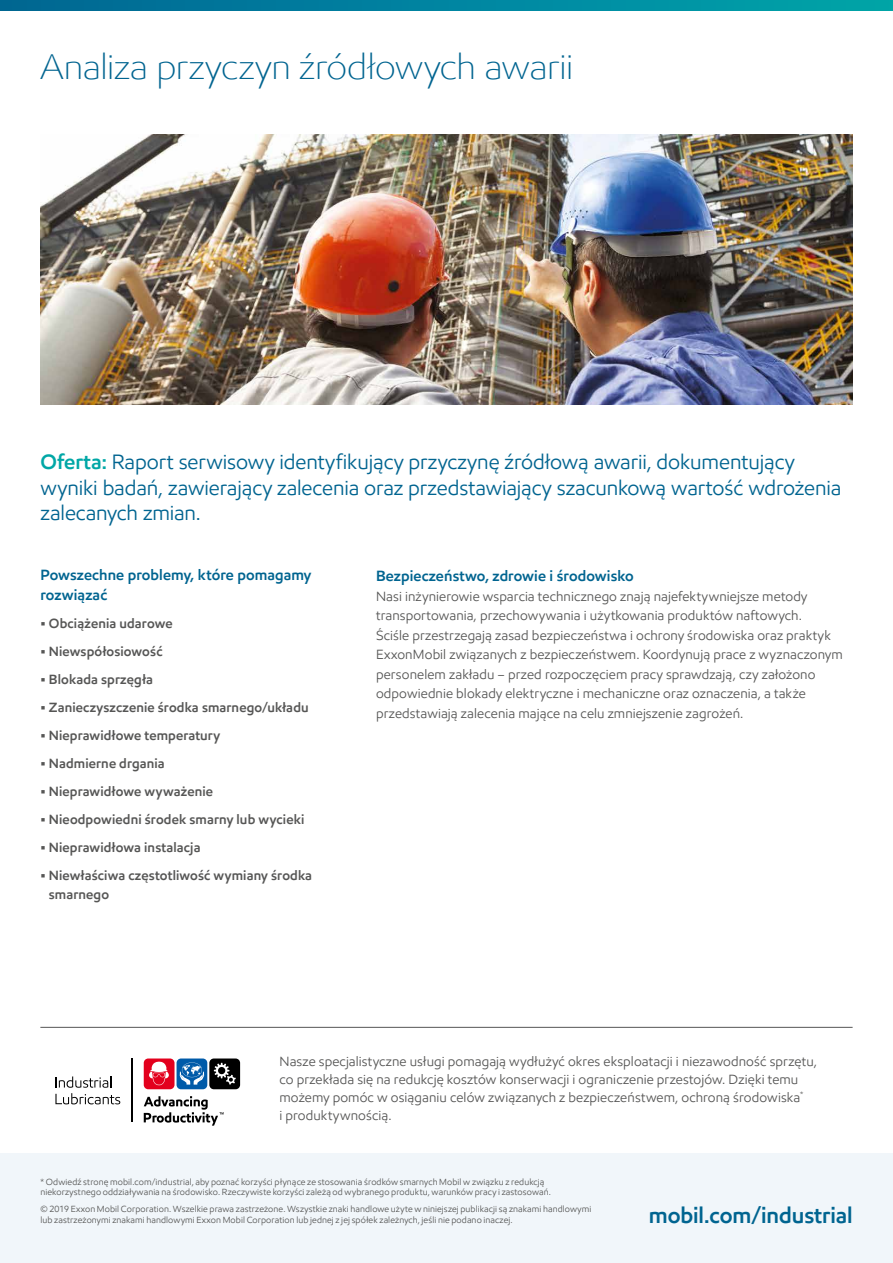
<style>
.page{position:relative;width:893px;height:1263px;background:#fff}
.page>*{position:absolute;margin:0;border:0;box-sizing:border-box;transform-origin:0 0}
.t1{font:300 36px "E Mprint";letter-spacing:-.01em;color:#006490}
.t2{font:600 22.5px "E Mprint";letter-spacing:-.005em;color:#006490}
.t3{font:21px/25.5px "E Mprint";letter-spacing:-.005em;color:#006490}
.t4{font:600 15px/19.5px "E Mprint";letter-spacing:.005em;color:#006490}
.t5{font:13.5px/19.5px "E Mprint";letter-spacing:.01em;color:#565655}
.t6{font:600 13.5px/19.5px "E Mprint";letter-spacing:.01em;color:#565655}
.t7{font:9px/10.5px "E Mprint";letter-spacing:.01em;color:#565655}
.s1{font-weight:600;color:#00a7a6}
</style>
<div class="page">
<svg style="left:0;top:0;width:893px;height:10px;background:#00849f"></svg>
<hr style="left:40px;top:1027px;width:813px;height:1px;background:#565655">
<div style="left:177px;top:1058px;width:30px;height:31px;background:#005ba9;border-radius:4px"></div>
<svg style="left:180px;top:1062px;width:24px;height:22px"></svg>
<div style="left:209px;top:1058px;width:31px;height:31px;background:#000;border-radius:4px"></div>
<svg style="left:214px;top:1063px;width:22px;height:21px"></svg>
<div style="left:144px;top:1058px;width:31px;height:31px;background:#e3001d;border-radius:4px"></div>
<svg style="left:149px;top:1061px;width:20px;height:24px"></svg>
<svg style="left:144px;top:1096px;width:80px;height:29px"></svg>
<svg style="left:55px;top:1076px;width:65px;height:28px"></svg>
<hr style="left:132px;top:1058px;width:1px;height:64px;background:#000">
<div style="left:0;top:1153px;width:893px;height:110px;background:#f1f6fa"></div>
<img style="left:41px;top:135px;width:812px;height:270px">
<h1 class="t1" style="left:40px;top:44px;width:534px">Analiza przyczyn źródłowych awarii</h1>
<h3 class="t3" style="left:41px;top:449px;width:802px"><span class="s1">Oferta:</span> Raport serwisowy identyfikujący przyczynę źródłową awarii, dokumentujący wyniki badań, zawierający zalecenia oraz przedstawiający szacunkową wartość wdrożenia zalecanych zmian.</h3>
<p class="t4" style="left:40px;top:565px;width:273px">Powszechne problemy, które pomagamy rozwiązać</p>
<p class="t6" style="left:40px;top:613px;width:134px">• Obciążenia udarowe</p>
<p class="t6" style="left:40px;top:641px;width:124px">• Niewspółosiowość</p>
<p class="t6" style="left:40px;top:669px;width:114px">• Blokada sprzęgła</p>
<p class="t6" style="left:40px;top:697px;width:270px">• Zanieczyszczenie środka smarnego/układu</p>
<p class="t6" style="left:40px;top:725px;width:181px">• Nieprawidłowe temperatury</p>
<p class="t6" style="left:40px;top:753px;width:126px">• Nadmierne drgania</p>
<p class="t6" style="left:40px;top:781px;width:174px">• Nieprawidłowe wyważenie</p>
<p class="t6" style="left:40px;top:809px;width:265px">• Nieodpowiedni środek smarny lub wycieki</p>
<p class="t6" style="left:40px;top:837px;width:162px">• Nieprawidłowa instalacja</p>
<p class="t6" style="left:49px;top:865px;width:265px;text-indent:-8px">• Niewłaściwa częstotliwość wymiany środka smarnego</p>
<p class="t4" style="left:376px;top:566px;width:259px">Bezpieczeństwo, zdrowie i środowisko</p>
<p class="t5" style="left:376px;top:586px;width:468px">Nasi inżynierowie wsparcia technicznego znają najefektywniejsze metody transportowania, przechowywania i użytkowania produktów naftowych.<br>Ściśle przestrzegają zasad bezpieczeństwa i ochrony środowiska oraz praktyk ExxonMobil związanych z bezpieczeństwem. Koordynują prace z wyznaczonym personelem zakładu – przed rozpoczęciem pracy sprawdzają, czy założono odpowiednie blokady elektryczne i mechaniczne oraz oznaczenia, a także przedstawiają zalecenia mające na celu zmniejszenie zagrożeń.</p>
<p class="t5" style="left:279px;top:1052px;width:539px;line-height:18px">Nasze specjalistyczne usługi pomagają wydłużyć okres eksploatacji i niezawodność sprzętu, co przekłada się na redukcję kosztów konserwacji i ograniczenie przestojów. Dzięki temu możemy pomóc w osiąganiu celów związanych z bezpieczeństwem, ochroną środowiska<sup>*<br></sup>i produktywnością.</p>
<p class="t7" style="left:40px;top:1176px;width:512px">* Odwiedź stronę mobil.com/industrial, aby poznać korzyści płynące ze stosowania środków smarnych Mobil w związku z redukcją niekorzystnego oddziaływania na środowisko. Rzeczywiste korzyści zależą od wybranego produktu, warunków pracy i zastosowań.</p>
<p class="t7" style="left:40px;top:1204px;width:552px">© 2019 Exxon Mobil Corporation. Wszelkie prawa zastrzeżone. Wszystkie znaki handlowe użyte w niniejszej publikacji są znakami handlowymi lub zastrzeżonymi znakami handlowymi Exxon Mobil Corporation lub jednej z jej spółek zależnych, jeśli nie podano inaczej.</p>
<h2 class="t2" style="left:649px;top:1201px;width:205px">mobil.com/industrial</h2>
</div>
